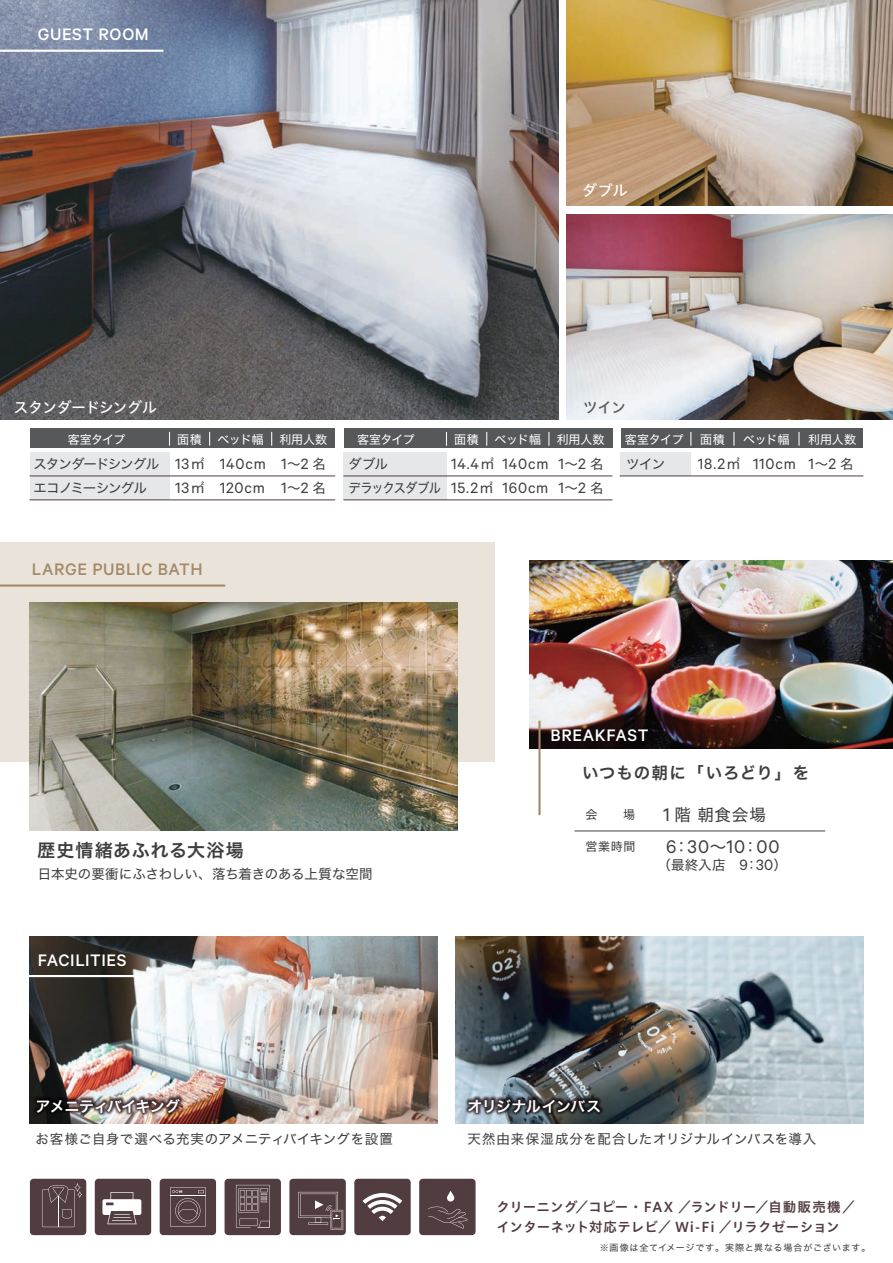
<style>
.page{position:relative;width:893px;height:1263px;background:#fff}
.page>*{position:absolute;margin:0;border:0;box-sizing:border-box;transform-origin:0 0}
.t1{font:20.7px "Calibre";color:#3e3e3f}
.t2{font:500 18.75px "Calibre";letter-spacing:.03em;color:#fff}
.t3{font:500 18.75px "Calibre";letter-spacing:.03em;color:#a48a6a}
.t4{font:18px "Hira Kaku Std W6";letter-spacing:.055em;color:#3e3e3f}
.t5{font:16.8px/24px "Calibre";letter-spacing:.045em;color:#3e3e3f}
.t6{font:16.5px "Hira Kaku Std W6";letter-spacing:.05em;color:#3e3e3f}
.t7{font:16.5px "Hira Kaku Std W4";letter-spacing:.06em;color:#3e3e3f}
.t8{font:15px "Hira Kaku Std W6";letter-spacing:-.04em;color:#fff}
.t9{font:15px "Hiragino UD Sans Std W5";letter-spacing:-.055em;color:#fff}
.t10{font:15px "Hiragino UD Sans Std W5";color:#57585a}
.t11{font:15px "Hiragino UD Sans Std W5";letter-spacing:-.035em;color:#fff}
.t12{font:13.5px/19.5px "Hiragino UD Sans Std W6";letter-spacing:.005em;color:#513c40}
.t13{font:13.5px "Hira Kaku Std W4";letter-spacing:-.01em;color:#3e3e3f}
.t14{font:13.5px "Hira Kaku Std W4";letter-spacing:.015em;color:#3e3e3f}
.t15{font:13.5px "Hira Kaku Std W4";letter-spacing:.045em;color:#3e3e3f}
.t16{font:13.5px/24px "Hira Kaku Std W4";letter-spacing:-.075em;color:#3e3e3f}
.t17{font:13.5px/24px "Hira Kaku Std W4";letter-spacing:-.065em;color:#3e3e3f}
.t18{font:12px "Hira Kaku Std W4";letter-spacing:-.015em;color:#fff}
.t19{font:12px "Hira Kaku Std W4";color:#3e3e3f}
.t20{font:9px "Hira Kaku Std W4";letter-spacing:.075em;color:#3e3e3f}
.s1{font-family:"Hira Kaku Std W4";font-size:13.5px}
.s2{font-family:"Calibre";font-size:20.7px}
.s3{font-family:"Calibre";font-size:16.8px}
.s4{font-family:"Hira Kaku Std W4";font-size:16.5px}
</style>
<div class="page">
<div style="left:354px;top:1179px;width:57px;height:56px;background:#513c40;border-radius:4px"></div>
<svg style="left:363px;top:1193px;width:39px;height:28px"></svg>
<div style="left:225px;top:1179px;width:56px;height:56px;background:#513c40;border-radius:4px"></div>
<svg style="left:236px;top:1185px;width:34px;height:43px"></svg>
<div style="left:160px;top:1179px;width:56px;height:56px;background:#513c40;border-radius:4px"></div>
<svg style="left:170px;top:1187px;width:36px;height:40px"></svg>
<div style="left:289px;top:1179px;width:57px;height:56px;background:#513c40;border-radius:4px"></div>
<svg style="left:298px;top:1192px;width:45px;height:38px"></svg>
<div style="left:30px;top:1179px;width:56px;height:56px;background:#513c40;border-radius:4px"></div>
<svg style="left:42px;top:1183px;width:40px;height:44px"></svg>
<div style="left:95px;top:1179px;width:56px;height:56px;background:#513c40;border-radius:4px"></div>
<svg style="left:102px;top:1192px;width:39px;height:32px"></svg>
<div style="left:419px;top:1179px;width:57px;height:56px;background:#513c40;border-radius:4px"></div>
<svg style="left:428px;top:1191px;width:40px;height:37px"></svg>
<img style="left:567px;top:214px;width:326px;height:205px">
<div style="left:0;top:543px;width:495px;height:219px;background:#eae3d9"></div>
<img style="left:30px;top:603px;width:428px;height:227px">
<hr style="left:0;top:584px;width:224px;height:3px;background:#a48a6a">
<img style="left:530px;top:560px;width:363px;height:189px">
<hr style="left:538px;top:721px;width:3px;height:94px;background:#a48a6a">
<hr style="left:575px;top:831px;width:250px;height:1px;background:#3e3e3f">
<img style="left:0;top:0;width:558px;height:419px">
<img style="left:567px;top:0;width:326px;height:206px">
<hr style="left:0;top:50px;width:163px;height:2px;background:#fff">
<div style="left:30px;top:452px;width:140px;height:48px;background:#e6e7e9"></div>
<hr style="left:30px;top:476px;width:305px;height:1px;background:#513c40">
<hr style="left:30px;top:500px;width:305px;height:1px;background:#513c40">
<div style="left:30px;top:428px;width:305px;height:20px;background:#57585a"></div>
<svg style="left:209px;top:432px;width:1px;height:13px"></svg>
<svg style="left:271px;top:432px;width:1px;height:13px"></svg>
<svg style="left:169px;top:432px;width:1px;height:13px"></svg>
<div style="left:344px;top:452px;width:103px;height:48px;background:#e6e7e9"></div>
<hr style="left:344px;top:476px;width:268px;height:1px;background:#513c40">
<hr style="left:344px;top:500px;width:268px;height:1px;background:#513c40">
<div style="left:344px;top:428px;width:268px;height:20px;background:#57585a"></div>
<svg style="left:486px;top:432px;width:1px;height:13px"></svg>
<svg style="left:548px;top:432px;width:1px;height:13px"></svg>
<svg style="left:446px;top:432px;width:1px;height:13px"></svg>
<div style="left:620px;top:452px;width:70px;height:24px;background:#e6e7e9"></div>
<hr style="left:620px;top:476px;width:243px;height:1px;background:#513c40">
<div style="left:621px;top:428px;width:242px;height:20px;background:#57585a"></div>
<svg style="left:733px;top:432px;width:1px;height:13px"></svg>
<svg style="left:798px;top:432px;width:1px;height:13px"></svg>
<svg style="left:690px;top:432px;width:1px;height:13px"></svg>
<img style="left:30px;top:937px;width:408px;height:186px">
<img style="left:29px;top:1042px;width:207px;height:82px">
<hr style="left:0;top:975px;width:135px;height:2px;background:#fff">
<img style="left:455px;top:937px;width:408px;height:186px">
<img style="left:411px;top:1042px;width:246px;height:82px">
<p class="t2" style="left:38px;top:24px;width:113px">GUEST ROOM</p>
<p class="t11" style="left:582px;top:179px;width:47px">ダブル</p>
<p class="t9" style="left:14px;top:395px;width:145px">スタンダードシングル</p>
<p class="t10" style="left:583px;top:395px;width:45px">ツイン</p>
<p class="t18" style="left:68px;top:430px;width:59px">客室タイプ</p>
<p class="t18" style="left:177px;top:430px;width:26px">面積</p>
<p class="t18" style="left:217px;top:430px;width:48px">ベッド幅</p>
<p class="t18" style="left:279px;top:430px;width:49px">利用人数</p>
<p class="t16" style="left:33px;top:452px;width:127px">スタンダードシングルエコノミーシングル</p>
<p class="t5" style="left:175px;top:451px;width:31px">13<span class="s1">㎡<br></span>13<span class="s1">㎡</span></p>
<p class="t5" style="left:220px;top:451px;width:48px">140cm<br>120cm</p>
<p class="t5" style="left:281px;top:451px;width:47px">1<span class="s1">～</span>2 <span class="s1">名<br></span>1<span class="s1">～</span>2 <span class="s1">名</span></p>
<p class="t18" style="left:357px;top:430px;width:59px">客室タイプ</p>
<p class="t18" style="left:454px;top:430px;width:26px">面積</p>
<p class="t18" style="left:495px;top:430px;width:48px">ベッド幅</p>
<p class="t18" style="left:557px;top:430px;width:49px">利用人数</p>
<p class="t17" style="left:349px;top:452px;width:94px">ダブル<br>デラックスダブル</p>
<p class="t5" style="left:451px;top:451px;width:45px">14.4<span class="s1">㎡<br></span>15.2<span class="s1">㎡</span></p>
<p class="t5" style="left:502px;top:451px;width:48px">140cm<br>160cm</p>
<p class="t5" style="left:558px;top:451px;width:47px">1<span class="s1">～</span>2 <span class="s1">名<br></span>1<span class="s1">～</span>2 <span class="s1">名</span></p>
<p class="t18" style="left:625px;top:430px;width:60px">客室タイプ</p>
<p class="t18" style="left:700px;top:430px;width:26px">面積</p>
<p class="t18" style="left:743px;top:430px;width:48px">ベッド幅</p>
<p class="t18" style="left:808px;top:430px;width:49px">利用人数</p>
<p class="t13" style="left:626px;top:454px;width:41px">ツイン</p>
<p class="t5" style="left:698px;top:451px;width:157px">18.2<span class="s1">㎡</span> 110cm 1<span class="s1">～</span>2 <span class="s1">名</span></p>
<p class="t3" style="left:32px;top:558px;width:172px">LARGE PUBLIC BATH</p>
<p class="t2" style="left:550px;top:724px;width:100px">BREAKFAST</p>
<p class="t6" style="left:582px;top:760px;width:229px">いつもの朝に「いろどり」を</p>
<p class="t4" style="left:37px;top:836px;width:208px">歴史情緒あふれる大浴場</p>
<p class="t13" style="left:38px;top:863px;width:337px">日本史の要衝にふさわしい、落ち着きのある上質な空間</p>
<p class="t2" style="left:38px;top:949px;width:90px">FACILITIES</p>
<p class="t8" style="left:36px;top:1094px;width:146px">アメニティバイキング</p>
<p class="t19" style="left:585px;top:806px;width:51px">会　　場</p>
<p class="t7" style="left:663px;top:802px;width:105px"><span class="s2">1</span> 階朝食会場</p>
<p class="t13" style="left:657px;top:854px;width:131px">（最終入店　<span class="s3">9</span>：<span class="s3">30</span>）</p>
<p class="t19" style="left:585px;top:838px;width:51px">営業時間</p>
<p class="t1" style="left:666px;top:835px;width:115px">6<span class="s4">：</span>30<span class="s4">～</span>10<span class="s4">：</span>00</p>
<p class="t8" style="left:467px;top:1094px;width:135px">オリジナルインバス</p>
<p class="t14" style="left:36px;top:1129px;width:359px">お客様ご自身で選べる充実のアメニティバイキングを設置</p>
<p class="t15" style="left:467px;top:1129px;width:350px">天然由来保湿成分を配合したオリジナルインバスを導入</p>
<p class="t12" style="left:496px;top:1196px;width:360px">クリーニング／コピー・FAX ／ランドリー／自動販売機／インターネット対応テレビ／ Wi-Fi ／リラクゼーション</p>
<p class="t20" style="left:600px;top:1241px;width:272px">※画像は全てイメージです。実際と異なる場合がございます。</p>
</div>
